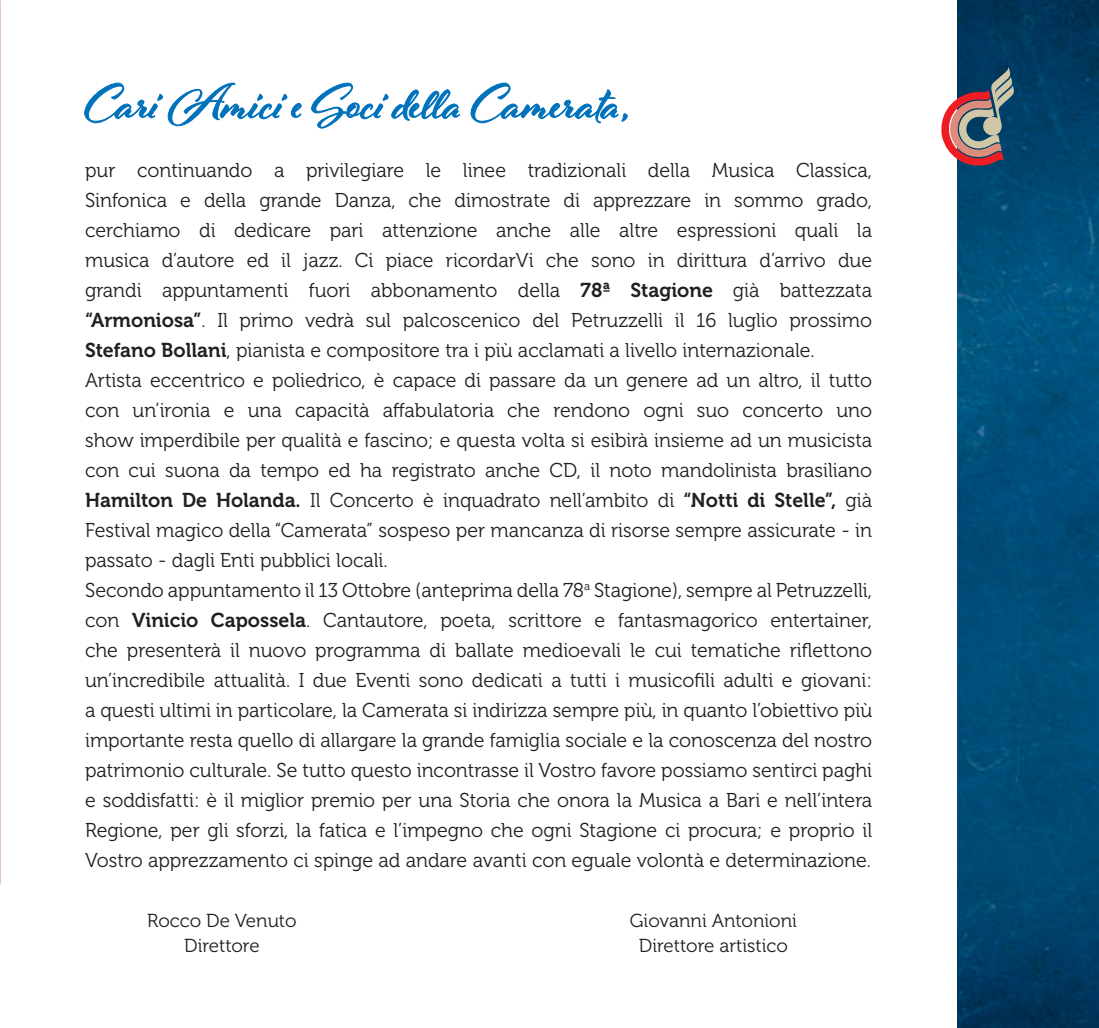
<style>
.page{position:relative;width:1099px;height:1028px;background:#fff}
.page>*{position:absolute;margin:0;border:0;box-sizing:border-box;transform-origin:0 0}
.t1{font:700 52.5px "Al Fresco";letter-spacing:.005em;color:#0072bc}
.t2{font:20px/30px "Museo 300";color:#231f20}
.t3{font:18.75px/25px "Museo 300";color:#231f20;text-align:center}
.s1{font-family:"Museo 700"}
</style>
<div class="page">
<img style="left:957px;top:0;width:141px;height:1028px">
<svg style="left:84px;top:83px;width:218px;height:43px"></svg>
<svg style="left:311px;top:83px;width:149px;height:46px"></svg>
<svg style="left:470px;top:83px;width:158px;height:40px"></svg>
<svg style="left:941px;top:67px;width:72px;height:102px;background:#867780"></svg>
<h1 class="t1" style="left:85px;top:68px;width:544px">Cari Amici e Soci della Camerata,</h1>
<p class="t2" style="left:85px;top:155px;width:788px">pur continuando a privilegiare le linee tradizionali della Musica Classica, Sinfonica e della grande Danza, che dimostrate di apprezzare in sommo grado, cerchiamo di dedicare pari attenzione anche alle altre espressioni quali la musica d’autore ed il jazz. Ci piace ricordarVi che sono in dirittura d’arrivo due grandi appuntamenti fuori abbonamento della <span class="s1">78ª Stagione</span> già battezzata <span class="s1">“Armoniosa”</span>. Il primo vedrà sul palcoscenico del Petruzzelli il 16 luglio prossimo <span class="s1">Stefano Bollani</span>, pianista e compositore tra i più acclamati a livello internazionale.<br>Artista eccentrico e poliedrico, è capace di passare da un genere ad un altro, il tutto con un’ironia e una capacità affabulatoria che rendono ogni suo concerto uno show imperdibile per qualità e fascino; e questa volta si esibirà insieme ad un musicista con cui suona da tempo ed ha registrato anche CD, il noto mandolinista brasiliano <span class="s1">Hamilton De Holanda.</span> Il Concerto è inquadrato nell’ambito di <span class="s1">“Notti di Stelle”,</span> già Festival magico della “Camerata” sospeso per mancanza di risorse sempre assicurate - in passato - dagli Enti pubblici locali.<br>Secondo appuntamento il 13 Ottobre (anteprima della 78<sup>a</sup> Stagione), sempre al Petruzzelli, con <span class="s1">Vinicio Capossela</span>. Cantautore, poeta, scrittore e fantasmagorico entertainer, che presenterà il nuovo programma di ballate medioevali le cui tematiche riflettono un’incredibile attualità. I due Eventi sono dedicati a tutti i musicofili adulti e giovani: a questi ultimi in particolare, la Camerata si indirizza sempre più, in quanto l’obiettivo più importante resta quello di allargare la grande famiglia sociale e la conoscenza del nostro patrimonio culturale. Se tutto questo incontrasse il Vostro favore possiamo sentirci paghi e soddisfatti: è il miglior premio per una Storia che onora la Musica a Bari e nell’intera Regione, per gli sforzi, la fatica e l’impegno che ogni Stagione ci procura; e proprio il Vostro apprezzamento ci spinge ad andare avanti con eguale volontà e determinazione.</p>
<p class="t3" style="left:147px;top:908px;width:151px">Rocco De Venuto<br>Direttore</p>
<p class="t3" style="left:630px;top:908px;width:168px">Giovanni Antonioni<br>Direttore artistico</p>
</div>
